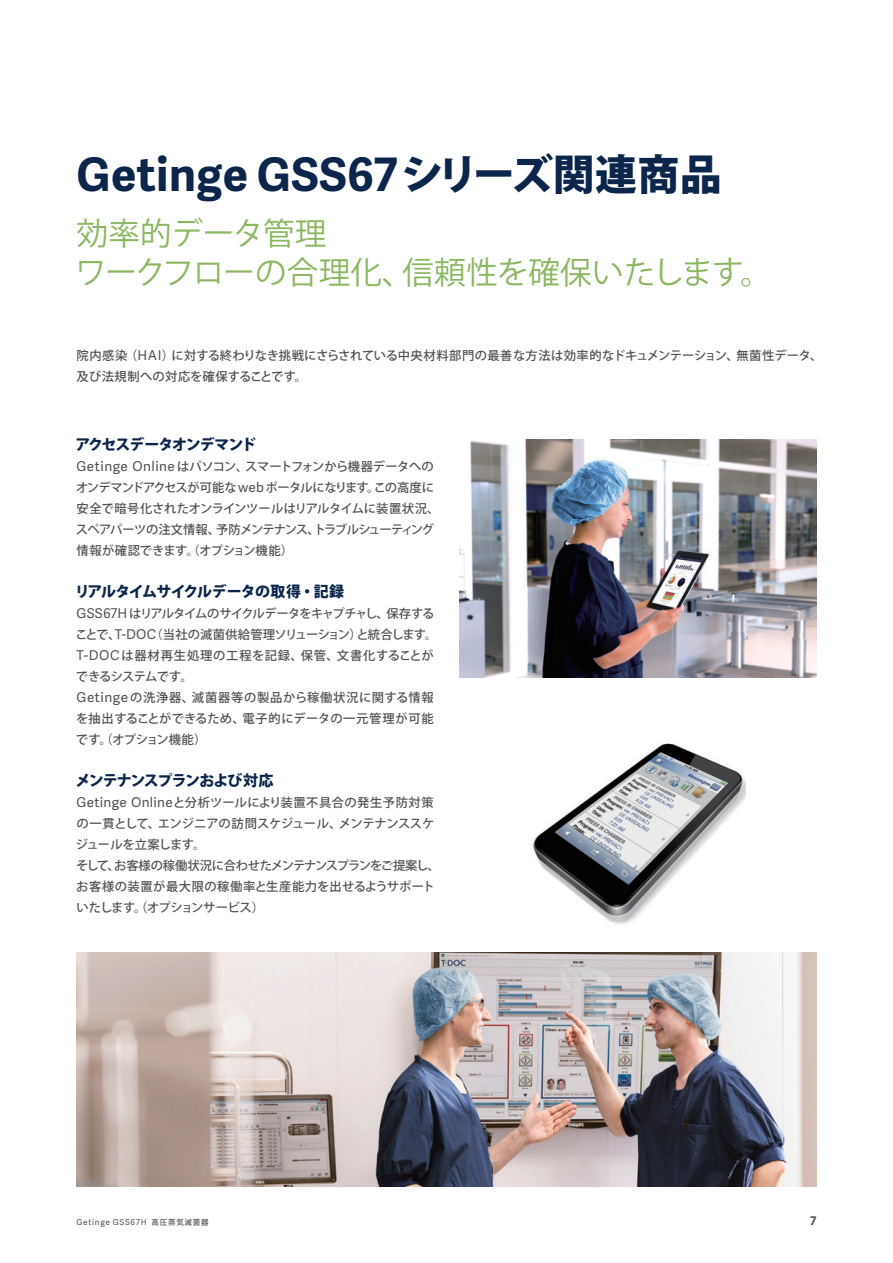
<style>
.page{position:relative;width:893px;height:1263px;background:#fff}
.page>*{position:absolute;margin:0;border:0;box-sizing:border-box;transform-origin:0 0}
.大見出し{font:700 46.2px "Adelle Sans";letter-spacing:.01em;color:#0c254b}
.中見出し{font:31.5px "Koz Go Pr 6 N";letter-spacing:-.005em;color:#8bb761}
.本文_見出し{font:800 15px "Koz Go Pr 6 N";letter-spacing:-.07em;color:#0c254b}
.本文_見出し-2{font:800 15px "Koz Go Pr 6 N";letter-spacing:-.05em;color:#0c254b}
.本文{font:500 12.3px/21px "Koz Go Pr 6 N";letter-spacing:-.02em;color:#505353;text-align:justify}
.本文-2{font:500 12.3px/21px "Koz Go Pr 6 N";letter-spacing:-.04em;color:#505353}
.本文-3{font:500 12.3px/21px "Koz Go Pr 6 N";letter-spacing:.015em;color:#505353}
.本文-4{font:500 12.3px/21px "Koz Go Pr 6 N";letter-spacing:-.07em;color:#505353}
.本文-5{font:500 12.3px/21px "Koz Go Pr 6 N";letter-spacing:.04em;color:#505353}
.t1{font:700 12px "Adelle Sans";color:#505353}
.t2{font:8.25px "Adelle Sans";letter-spacing:.08em;color:#505353}
.s1{font-family:"Koz Go Pr 6 N";font-weight:800;font-size:42px}
.s2{font-family:"Adelle Sans";font-weight:400;font-size:13.5px}
.s3{font-family:"Koz Go Pr 6 N";font-weight:500;font-size:7.5px}
</style>
<div class="page">
<img style="left:77px;top:952px;width:739px;height:234px">
<img style="left:459px;top:439px;width:357px;height:238px">
<img style="left:533px;top:743px;width:213px;height:181px">
<p class="大見出し" style="left:77px;top:141px;width:647px">Getinge GSS67<span class="s1">シリーズ関連商品</span></p>
<p class="中見出し" style="left:77px;top:216px;width:251px">効率的データ管理</p>
<p class="中見出し" style="left:75px;top:255px;width:698px">ワークフローの合理化、信頼性を確保いたします。</p>
<p class="本文-3" style="left:77px;top:345px;width:747px">院内感染（<span class="s2">HAI</span>）に対する終わりなき挑戦にさらされている中央材料部門の最善な方法は効率的なドキュメンテーション、無菌性データ、及び法規制への対応を確保することです。</p>
<p class="本文_見出し" style="left:75px;top:436px;width:182px">アクセスデータオンデマンド</p>
<p class="本文-2" style="left:76px;top:456px;width:365px"><span class="s2">Getinge Online</span>はパソコン、スマートフォンから機器データへのオンデマンドアクセスが可能な <span class="s2">web</span> ポータルになります。この高度に安全で暗号化されたオンラインツールはリアルタイムに装置状況、スペアパーツの注文情報、予防メンテナンス、トラブルシューティング情報が確認できます。（オプション機能）</p>
<p class="本文_見出し-2" style="left:75px;top:583px;width:271px">リアルタイムサイクルデータの取得・記録</p>
<p class="本文-4" style="left:75px;top:603px;width:363px"><span class="s2">GSS67H</span> はリアルタイムのサイクルデータをキャプチャし、保存することで、<span class="s2">T-DOC</span>（当社の滅菌供給管理ソリューション）と統合します。</p>
<p class="本文-5" style="left:76px;top:645px;width:359px"><span class="s2">T-DOC</span>は器材再生処理の工程を記録、保管、文書化することができるシステムです。</p>
<p class="本文" style="left:76px;top:687px;width:359px"><span class="s2">Getinge</span>の洗浄器、滅菌器等の製品から稼働状況に関する情報を抽出することができるため、電子的にデータの一元管理が可能です。（オプション機能）</p>
<p class="本文_見出し" style="left:75px;top:772px;width:200px">メンテナンスプランおよび対応</p>
<p class="本文" style="left:76px;top:792px;width:360px"><span class="s2">Getinge Online</span>と分析ツールにより装置不具合の発生予防対策の一貫として、エンジニアの訪問スケジュール、メンテナンススケジュールを立案します。</p>
<p class="本文" style="left:76px;top:855px;width:365px;text-align:left">そして、お客様の稼働状況に合わせたメンテナンスプランをご提案し、お客様の装置が最大限の稼働率と生産能力を出せるようサポートいたします。（オプションサービス）</p>
<p class="t2" style="left:77px;top:1216px;width:133px">Getinge GSS67H <span class="s3">高圧蒸気滅菌器</span></p>
<p class="t1" style="left:810px;top:1211px;width:8px">7</p>
</div>
